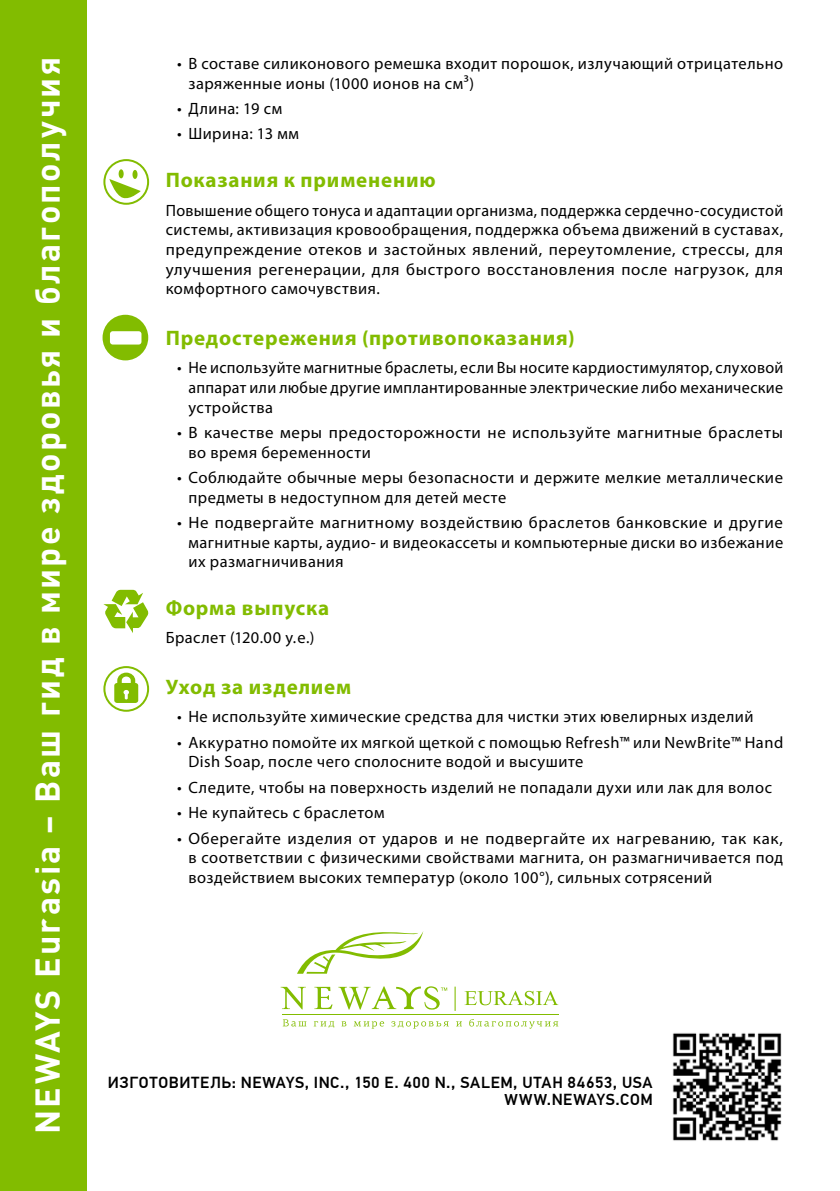
<style>
.page{position:relative;width:840px;height:1191px;background:#fff}
.page>*{position:absolute;margin:0;border:0;box-sizing:border-box;transform-origin:0 0}
.t1{font:700 34px "DIN Pro";letter-spacing:.07em;color:#fff}
.t2{font:700 21px "Myriad Pro";letter-spacing:.04em;color:#82bc00}
.t3{font:16.4px/19.6px "Myriad Pro";letter-spacing:.03em;color:#000}
.t4{font:500 16px/17.6px "PF Din Text Pro";letter-spacing:.04em;color:#000}
</style>
<div class="page">
<div style="left:0;top:0;width:87px;height:1191px;background:#82bc00"></div>
<svg style="left:103px;top:590px;width:46px;height:43px"></svg>
<svg style="left:103px;top:666px;width:46px;height:45px"></svg>
<svg style="left:103px;top:159px;width:46px;height:46px"></svg>
<div style="left:119px;top:169px;width:5px;height:9px;background:#82bc00;border-radius:50%"></div>
<div style="left:132px;top:170px;width:5px;height:9px;background:#82bc00;border-radius:50%"></div>
<svg style="left:102px;top:315px;width:46px;height:45px"></svg>
<svg style="left:297px;top:932px;width:126px;height:41px"></svg>
<svg style="left:280px;top:986px;width:278px;height:24px"></svg>
<svg style="left:282px;top:1019px;width:24px;height:7px"></svg>
<svg style="left:313px;top:1021px;width:21px;height:6px"></svg>
<svg style="left:341px;top:1021px;width:5px;height:5px"></svg>
<svg style="left:353px;top:1021px;width:31px;height:7px"></svg>
<svg style="left:391px;top:1021px;width:57px;height:7px"></svg>
<svg style="left:456px;top:1021px;width:5px;height:5px"></svg>
<svg style="left:469px;top:1019px;width:89px;height:9px"></svg>
<hr style="left:282px;top:1014px;width:277px;height:1px;background:#82bc00">
<img style="left:672px;top:1033px;width:110px;height:108px">
<h1 class="t1" style="left:24px;top:1134px;width:1079px;rotate:-90deg">NEWAYS Eurasia – Ваш гид в мире здоровья и благополучия</h1>
<p class="t3" style="left:188px;top:53px;width:596px;text-indent:-11px">• В составе силиконового ремешка входит порошок, излучающий отрицательно заряженные ионы (1000 ионов на см³)</p>
<p class="t3" style="left:177px;top:98px;width:107px">• Длина: 19 см</p>
<p class="t3" style="left:177px;top:124px;width:123px">• Ширина: 13 мм</p>
<p class="t2" style="left:166px;top:166px;width:271px">Показания к применению</p>
<p class="t3" style="left:166px;top:200px;width:618px;text-align:justify">Повышение общего тонуса и адаптации организма, поддержка сердечно-сосудистой системы, активизация кровообращения, поддержка объема движений в суставах, предупреждение отеков и застойных явлений, переутомление, стрессы, для улучшения регенерации, для быстрого восстановления после нагрузок, для комфортного самочувствия.</p>
<p class="t2" style="left:166px;top:324px;width:410px">Предостережения (противопоказания)</p>
<p class="t3" style="left:188px;top:357px;width:596px;text-align:justify;text-indent:-11px">• Не используйте магнитные браслеты, если Вы носите кардиостимулятор, слуховой аппарат или любые другие имплантированные электрические либо механические устройства</p>
<p class="t3" style="left:188px;top:422px;width:595px;text-indent:-11px">• В качестве меры предосторожности не используйте магнитные браслеты во время беременности</p>
<p class="t3" style="left:188px;top:467px;width:595px;text-indent:-11px">• Соблюдайте обычные меры безопасности и держите мелкие металлические предметы в недоступном для детей месте</p>
<p class="t3" style="left:188px;top:512px;width:596px;text-align:justify;text-indent:-11px">• Не подвергайте магнитному воздействию браслетов банковские и другие магнитные карты, аудио- и видеокассеты и компьютерные диски во избежание их размагничивания</p>
<p class="t2" style="left:166px;top:594px;width:165px">Форма выпуска</p>
<p class="t3" style="left:166px;top:628px;width:150px">Браслет (120.00 у.е.)</p>
<p class="t2" style="left:166px;top:673px;width:187px">Уход за изделием</p>
<p class="t3" style="left:177px;top:707px;width:577px">• Не используйте химические средства для чистки этих ювелирных изделий</p>
<p class="t3" style="left:188px;top:732px;width:596px;text-indent:-11px">• Аккуратно помойте их мягкой щеткой с помощью Refresh™ или NewBrite™ Hand<br>Dish Soap, после чего сполосните водой и высушите</p>
<p class="t3" style="left:177px;top:777px;width:596px">• Следите, чтобы на поверхность изделий не попадали духи или лак для волос</p>
<p class="t3" style="left:177px;top:802px;width:209px">• Не купайтесь с браслетом</p>
<p class="t3" style="left:188px;top:828px;width:596px;text-align:justify;text-indent:-11px">• Оберегайте изделия от ударов и не подвергайте их нагреванию, так как, в соответствии с физическими свойствами магнита, он размагничивается под воздействием высоких температур (около 100°), сильных сотрясений</p>
<p class="t4" style="left:504px;top:1073px;width:150px;text-indent:-396px">ИЗГОТОВИТЕЛЬ: NEWAYS, INC., 150 E. 400 N., SALEM, UTAH 84653, USA<br>WWW.NEWAYS.COM</p>
</div>
